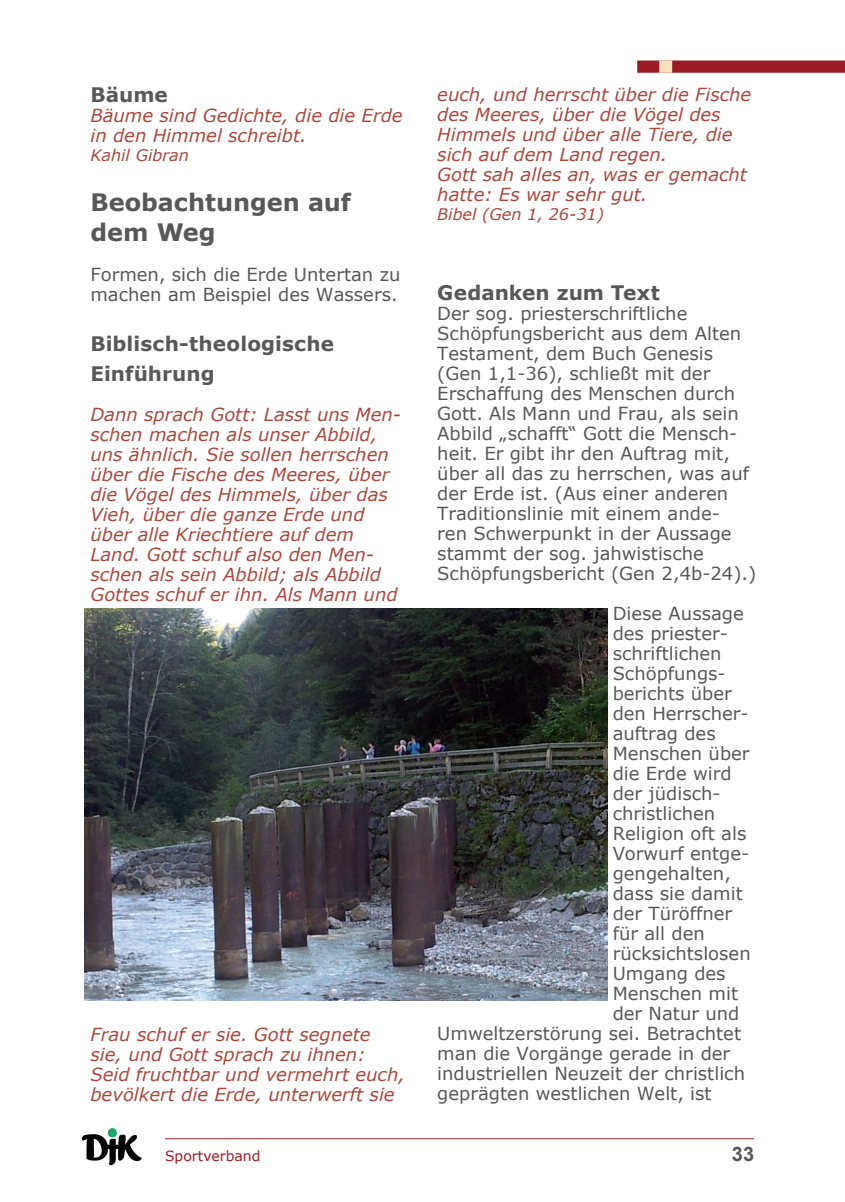
<style>
.page{position:relative;width:845px;height:1202px;background:#fff}
.page>*{position:absolute;margin:0;border:0;box-sizing:border-box;transform-origin:0 0}
.t1{font:700 24px/30px "Verdana";letter-spacing:-.005em;color:#57585a}
.t2{font:700 20px/30px "Verdana";letter-spacing:.005em;color:#57585a}
.t3{font:700 20px "Arial";color:#57585a}
.t4{font:18px/20px "Verdana";color:#57585a}
.t5{font:italic 18px/20px "Verdana";color:#aa483e}
.t6{font:italic 16px "Verdana";color:#aa483e}
.t7{font:14px "Verdana";color:#9a1b25}
</style>
<div class="page">
<hr style="left:165px;top:1138px;width:589px;height:1px;background:#9a1b25">
<svg style="left:637px;top:61px;width:208px;height:12px;background:#9c202a"></svg>
<div style="left:659px;top:61px;width:13px;height:12px;background:#fae2ba;border:2px solid #fae2ba"></div>
<img style="left:82px;top:1128px;width:60px;height:38px">
<img style="left:85px;top:608px;width:522px;height:392px">
<p class="t2" style="left:90px;top:80px;width:79px">Bäume</p>
<p class="t5" style="left:90px;top:105px;width:314px">Bäume sind Gedichte, die die Erde in den Himmel schreibt.</p>
<p class="t6" style="left:90px;top:145px;width:100px">Kahil Gibran</p>
<h1 class="t1" style="left:90px;top:187px;width:262px">Beobachtungen auf dem Weg</h1>
<p class="t4" style="left:90px;top:265px;width:312px">Formen, sich die Erde Untertan zu machen am Beispiel des Wassers.</p>
<p class="t2" style="left:90px;top:329px;width:245px">Biblisch-theologische<br>Einführung</p>
<p class="t5" style="left:90px;top:405px;width:312px">Dann sprach Gott: Lasst uns Men&shy;schen machen als unser Abbild, uns ähnlich. Sie sollen herrschen über die Fische des Meeres, über die Vögel des Himmels, über das<br>Vieh, über die ganze Erde und über alle Kriechtiere auf dem<br>Land. Gott schuf also den Men&shy;schen als sein Abbild; als Abbild<br>Gottes schuf er ihn. Als Mann und</p>
<p class="t5" style="left:90px;top:1025px;width:316px">Frau schuf er sie. Gott segnete sie, und Gott sprach zu ihnen:<br>Seid fruchtbar und vermehrt euch, bevölkert die Erde, unterwerft sie</p>
<p class="t5" style="left:437px;top:84px;width:315px">euch, und herrscht über die Fische des Meeres, über die Vögel des<br>Himmels und über alle Tiere, die sich auf dem Land regen.<br>Gott sah alles an, was er gemacht hatte: Es war sehr gut.</p>
<p class="t6" style="left:437px;top:203px;width:168px">Bibel (Gen 1, 26-31)</p>
<p class="t2" style="left:437px;top:277px;width:224px">Gedanken zum Text</p>
<p class="t4" style="left:437px;top:303px;width:320px">Der sog. priesterschriftliche<br>Schöpfungsbericht aus dem Alten<br>Testament, dem Buch Genesis (Gen 1,1-36), schließt mit der<br>Erschaffung des Menschen durch<br>Gott. Als Mann und Frau, als sein<br>Abbild „schafft“ Gott die Mensch&shy;heit. Er gibt ihr den Auftrag mit, über all das zu herrschen, was auf der Erde ist. (Aus einer anderen<br>Traditionslinie mit einem ande-<br>ren Schwerpunkt in der Aussage stammt der sog. jahwistische<br>Schöpfungsbericht (Gen 2,4b-24).)</p>
<p class="t4" style="left:612px;top:603px;width:133px">Diese Aussage</p>
<p class="t4" style="left:612px;top:623px;width:117px">des priester-</p>
<p class="t4" style="left:612px;top:643px;width:110px">schriftlichen</p>
<p class="t4" style="left:612px;top:663px;width:115px">Schöpfungs-</p>
<p class="t4" style="left:612px;top:683px;width:121px">berichts über</p>
<p class="t4" style="left:612px;top:703px;width:137px">den Herrscher-</p>
<p class="t4" style="left:612px;top:723px;width:105px">auftrag des</p>
<p class="t4" style="left:612px;top:743px;width:138px">Menschen über</p>
<p class="t4" style="left:612px;top:763px;width:121px">die Erde wird</p>
<p class="t4" style="left:612px;top:783px;width:110px">der jüdisch-</p>
<p class="t4" style="left:612px;top:803px;width:104px">christlichen</p>
<p class="t4" style="left:612px;top:823px;width:135px">Religion oft als</p>
<p class="t4" style="left:612px;top:843px;width:138px">Vorwurf entge-</p>
<p class="t4" style="left:612px;top:863px;width:120px">gengehalten,</p>
<p class="t4" style="left:612px;top:883px;width:132px">dass sie damit</p>
<p class="t4" style="left:612px;top:903px;width:121px">der Türöffner</p>
<p class="t4" style="left:612px;top:923px;width:94px">für all den</p>
<p class="t4" style="left:612px;top:943px;width:140px">rücksichtslosen</p>
<p class="t4" style="left:612px;top:963px;width:114px">Umgang des</p>
<p class="t4" style="left:612px;top:983px;width:127px">Menschen mit</p>
<p class="t4" style="left:612px;top:1003px;width:128px">der Natur und</p>
<p class="t4" style="left:437px;top:1023px;width:305px">Umweltzerstörung sei. Betrachtet</p>
<p class="t4" style="left:437px;top:1043px;width:294px">man die Vorgänge gerade in der</p>
<p class="t4" style="left:437px;top:1063px;width:309px">industriellen Neuzeit der christlich</p>
<p class="t4" style="left:437px;top:1083px;width:276px">geprägten westlichen Welt, ist</p>
<p class="t7" style="left:165px;top:1146px;width:97px">Sportverband</p>
<p class="t3" style="left:732px;top:1140px;width:24px">33</p>
</div>
